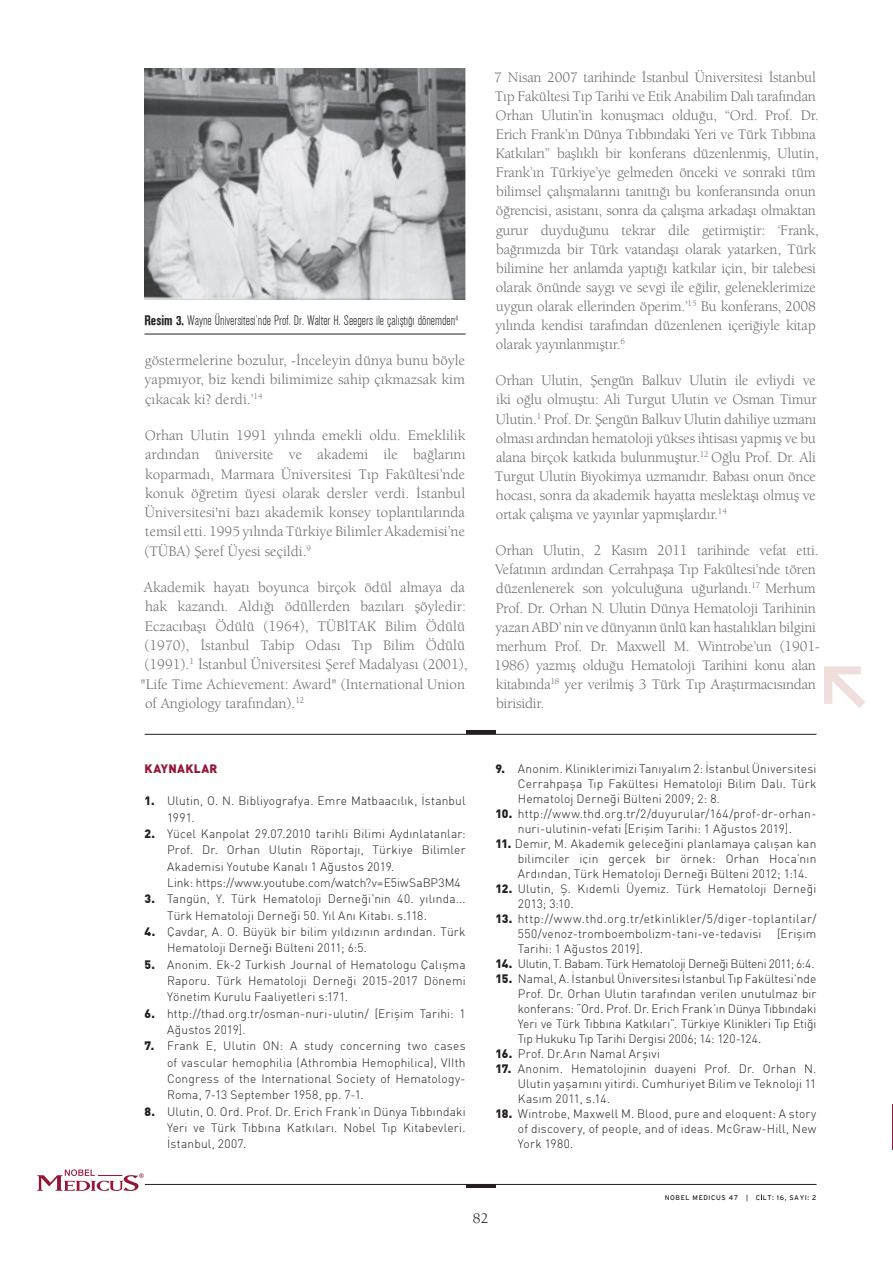
<style>
.page{position:relative;width:893px;height:1263px;background:#fff}
.page>*{position:absolute;margin:0;border:0;box-sizing:border-box;transform-origin:0 0}
.t1{font:15px/19px "Berkeley Book Tr";letter-spacing:-.015em;color:#6c6d70;text-align:justify}
.t2{font:15px "Berkeley Book Tr";color:#231f20}
.t3{font:13.5px "Akzidenz Grotesk BE Light Cn";color:#231f20}
.t4{font:300 12px/15px "Dinbeks";letter-spacing:.015em;color:#231f20;text-align:justify}
.t5{font:300 12px "Dinbeks";letter-spacing:-.025em;color:#231f20}
.t6{font:900 12px "DI Nbek";letter-spacing:.03em;color:#941738}
.t7{font:6.75px "Interstate";letter-spacing:.09em;color:#231f20}
.s1{font-family:"Akzidenz Grotesk BE Bold Cn"}
.s2{font-family:"DI Nbek";font-weight:900}
</style>
<div class="page">
<hr style="left:145px;top:1184px;width:672px;height:1px;background:#231f20">
<hr style="left:466px;top:1184px;width:30px;height:4px;background:#231f20">
<svg style="left:37px;top:1169px;width:107px;height:22px"></svg>
<svg style="left:824px;top:666px;width:41px;height:42px"></svg>
<hr style="left:145px;top:734px;width:671px;height:1px;background:#231f20">
<hr style="left:466px;top:731px;width:29px;height:3px;background:#231f20">
<hr style="left:892px;top:1103px;width:1px;height:46px;background:#941738">
<hr style="left:145px;top:334px;width:321px;height:1px;background:#231f20">
<img style="left:145px;top:68px;width:321px;height:231px">
<p class="t3" style="left:145px;top:313px;width:315px"><span class="s1">Resim 3.</span> Wayne Üniversitesi’nde Prof. Dr. Walter H. Seegers ile çalıştığı dönemden<sup>4</sup></p>
<p class="t1" style="left:145px;top:350px;width:322px">göstermelerine bozulur, -İnceleyin dünya bunu böyle yapmıyor, biz kendi bilimimize sahip çıkmazsak kim çıkacak ki? derdi.’<sup>14</sup></p>
<p class="t1" style="left:144px;top:425px;width:323px">Orhan Ulutin 1991 yılında emekli oldu. Emeklilik ardından üniversite ve akademi ile bağlarını koparmadı, Marmara Üniversitesi Tıp Fakültesi’nde konuk öğretim üyesi olarak dersler verdi. İstanbul Üniversitesi'ni bazı akademik konsey toplantılarında temsil etti. 1995 yılında Türkiye Bilimler Akademisi’ne (TÜBA) Şeref Üyesi seçildi.<sup>9</sup></p>
<p class="t1" style="left:144px;top:578px;width:323px">Akademik hayatı boyunca birçok ödül almaya da</p>
<p class="t1" style="left:145px;top:597px;width:322px">hak kazandı. Aldığı ödüllerden bazıları şöyledir:</p>
<p class="t1" style="left:145px;top:616px;width:322px">Eczacıbaşı Ödülü (1964), TÜBİTAK Bilim Ödülü</p>
<p class="t1" style="left:144px;top:635px;width:322px">(1970), İstanbul Tabip Odası Tıp Bilim Ödülü</p>
<p class="t1" style="left:144px;top:655px;width:325px">(1991).<sup>1</sup> İstanbul Üniversitesi Şeref Madalyası (2001),</p>
<p class="t1" style="left:140px;top:674px;width:326px">"Life Time Achievement: Award" (International Union</p>
<p class="t1" style="left:145px;top:693px;width:161px">of Angiology tarafından).<sup>12</sup></p>
<p class="t6" style="left:145px;top:760px;width:74px">KAYNAKLAR</p>
<p class="t4" style="left:167px;top:793px;width:300px;line-height:16.4px;text-indent:-22px"><span class="s2">1.</span> Ulutin, O. N. Bibliyografya. Emre Matbaacılık, İstanbul<br>1991.</p>
<p class="t4" style="left:167px;top:825px;width:300px;line-height:16.4px;text-align:left;text-indent:-22px"><span class="s2">2.</span> Yücel Kanpolat 29.07.2010 tarihli Bilimi Aydınlatanlar:<br>Prof. Dr. Orhan Ulutin Röportajı, Türkiye Bilimler Akademisi Youtube Kanalı 1 Ağustos 2019.<br>Link: https://www.youtube.com/watch?v=E5iwSaBP3M4</p>
<p class="t4" style="left:167px;top:891px;width:300px;line-height:16.4px;text-indent:-22px"><span class="s2">3.</span> Tangün, Y. Türk Hematoloji Derneği'nin 40. yılında...<br>Türk Hematoloji Derneği 50. Yıl Anı Kitabı. s.118.</p>
<p class="t4" style="left:167px;top:923px;width:300px;line-height:16.4px;text-indent:-22px"><span class="s2">4.</span> Çavdar, A. O. Büyük bir bilim yıldızının ardından. Türk<br>Hematoloji Derneği Bülteni 2011; 6:5.</p>
<p class="t4" style="left:167px;top:956px;width:300px;line-height:16.4px;text-indent:-22px"><span class="s2">5.</span> Anonim. Ek-2 Turkish Journal of Hematologu Çalışma Raporu. Türk Hematoloji Derneği 2015-2017 Dönemi Yönetim Kurulu Faaliyetleri s:171.</p>
<p class="t4" style="left:167px;top:1005px;width:300px;line-height:16.4px;text-indent:-22px"><span class="s2">6.</span> http://thad.org.tr/osman-nuri-ulutin/ [Erişim Tarihi: 1<br>Ağustos 2019].</p>
<p class="t4" style="left:167px;top:1038px;width:300px;line-height:16.4px;text-indent:-22px"><span class="s2">7.</span> Frank E, Ulutin ON: A study concerning two cases of vascular hemophilia (Athrombia Hemophilica), VIIth Congress of the International Society of Hematology-Roma, 7-13 September 1958, pp. 7-1.</p>
<p class="t4" style="left:167px;top:1103px;width:300px;line-height:16.4px;text-indent:-22px"><span class="s2">8.</span> Ulutin, O. Ord. Prof. Dr. Erich Frank’ın Dünya Tıbbındaki Yeri ve Türk Tıbbına Katkıları. Nobel Tıp Kitabevleri.<br>İstanbul, 2007.</p>
<p class="t1" style="left:494px;top:67px;width:326px;text-align:left">7 Nisan 2007 tarihinde İstanbul Üniversitesi İstanbul Tıp Fakültesi Tıp Tarihi ve Etik Anabilim Dalı tarafından Orhan Ulutin’in konuşmacı olduğu, “Ord. Prof. Dr.<br>Erich Frank’ın Dünya Tıbbındaki Yeri ve Türk Tıbbına Katkıları” başlıklı bir konferans düzenlenmiş, Ulutin, Frank’ın Türkiye’ye gelmeden önceki ve sonraki tüm bilimsel çalışmalarını tanıttığı bu konferansında onun öğrencisi, asistanı, sonra da çalışma arkadaşı olmaktan gurur duyduğunu tekrar dile getirmiştir: ‘Frank, bağrımızda bir Türk vatandaşı olarak yatarken, Türk bilimine her anlamda yaptığı katkılar için, bir talebesi olarak önünde saygı ve sevgi ile eğilir, geleneklerimize uygun olarak ellerinden öperim.’<sup>15</sup> Bu konferans, 2008 yılında kendisi tarafından düzenlenen içeriğiyle kitap olarak yayınlanmıştır.<sup>6</sup></p>
<p class="t1" style="left:495px;top:371px;width:323px">Orhan Ulutin, Şengün Balkuv Ulutin ile evliydi ve iki oğlu olmuştu: Ali Turgut Ulutin ve Osman Timur Ulutin.<sup>1</sup> Prof. Dr. Şengün Balkuv Ulutin dahiliye uzmanı olması ardından hematoloji yükses ihtisası yapmış ve bu alana birçok katkıda bulunmuştur.<sup>12</sup> Oğlu Prof. Dr. Ali Turgut Ulutin Biyokimya uzmanıdır. Babası onun önce hocası, sonra da akademik hayatta meslektaşı olmuş ve ortak çalışma ve yayınlar yapmışlardır.<sup>14</sup></p>
<p class="t1" style="left:494px;top:541px;width:327px;text-align:left">Orhan Ulutin, 2 Kasım 2011 tarihinde vefat etti.<br>Vefatının ardından Cerrahpaşa Tıp Fakültesi’nde tören düzenlenerek son yolculuğuna uğurlandı.<sup>17</sup> Merhum Prof. Dr. Orhan N. Ulutin Dünya Hematoloji Tarihinin yazarı ABD’ nin ve dünyanın ünlü kan hastalıkları bilgini merhum Prof. Dr. Maxwell M. Wintrobe’un (1901- 1986) yazmış olduğu Hematoloji Tarihini konu alan kitabında<sup>18</sup> yer verilmiş 3 Türk Tıp Araştırmacısından birisidir.</p>
<p class="t4" style="left:518px;top:761px;width:300px;text-indent:-23px"><span class="s2">9.</span> Anonim. Kliniklerimizi Tanıyalım 2: İstanbul Üniversitesi Cerrahpaşa Tıp Fakültesi Hematoloji Bilim Dalı. Türk Hematoloj Derneği Bülteni 2009; 2: 8.</p>
<p class="t4" style="left:495px;top:806px;width:323px;text-align:center"><span class="s2">10.</span> http://www.thd.org.tr/2/duyurular/164/prof-dr-orhan&shy;nuri-ulutinin-vefati [Erişim Tarihi: 1 Ağustos 2019].</p>
<p class="t4" style="left:518px;top:836px;width:300px;text-indent:-22px"><span class="s2">11.</span> Demir, M. Akademik geleceğini planlamaya çalışan kan bilimciler için gerçek bir örnek: Orhan Hoca’nın Ardından, Türk Hematoloji Derneği Bülteni 2012; 1:14.</p>
<p class="t4" style="left:518px;top:881px;width:300px;text-indent:-22px"><span class="s2">12.</span> Ulutin, Ş. Kıdemli Üyemiz. Türk Hematoloji Derneği<br>2013; 3:10.</p>
<p class="t4" style="left:518px;top:911px;width:300px;text-indent:-22px"><span class="s2">13.</span> http://www.thd.org.tr/etkinlikler/5/diger-toplantilar/<br>550/venoz-tromboembolizm-tani-ve-tedavisi</p>
<p class="t4" style="left:777px;top:926px;width:41px">[Erişim</p>
<p class="t4" style="left:518px;top:941px;width:126px">Tarihi: 1 Ağustos 2019].</p>
<p class="t5" style="left:495px;top:956px;width:321px"><span class="s2">14.</span> Ulutin, T. Babam. Türk Hematoloji Derneği Bülteni 2011; 6:4.</p>
<p class="t4" style="left:518px;top:971px;width:300px;text-indent:-22px"><span class="s2">15.</span> Namal, A. İstanbul Üniversitesi İstanbul Tıp Fakültesi'nde Prof. Dr. Orhan Ulutin tarafından verilen unutulmaz bir konferans: “Ord. Prof. Dr. Erich Frank’ın Dünya Tıbbındaki Yeri ve Türk Tıbbına Katkıları”. Türkiye Klinikleri Tıp Etiği Tıp Hukuku Tıp Tarihi Dergisi 2006; 14: 120-124.</p>
<p class="t4" style="left:495px;top:1046px;width:166px"><span class="s2">16.</span> Prof. Dr.Arın Namal Arşivi</p>
<p class="t4" style="left:518px;top:1061px;width:300px;text-indent:-22px"><span class="s2">17.</span> Anonim. Hematolojinin duayeni Prof. Dr. Orhan N.<br>Ulutin yaşamını yitirdi. Cumhuriyet Bilim ve Teknoloji 11<br>Kasım 2011, s.14.</p>
<p class="t4" style="left:518px;top:1106px;width:300px;text-indent:-22px"><span class="s2">18.</span> Wintrobe, Maxwell M. Blood, pure and eloquent: A story of discovery, of people, and of ideas. McGraw-Hill, New York 1980.</p>
<p class="t7" style="left:665px;top:1194px;width:153px">NOBEL MEDICUS 47 | C LT: 16, SAYI: 2</p>
<p class="t2" style="left:473px;top:1209px;width:17px">82</p>
</div>
